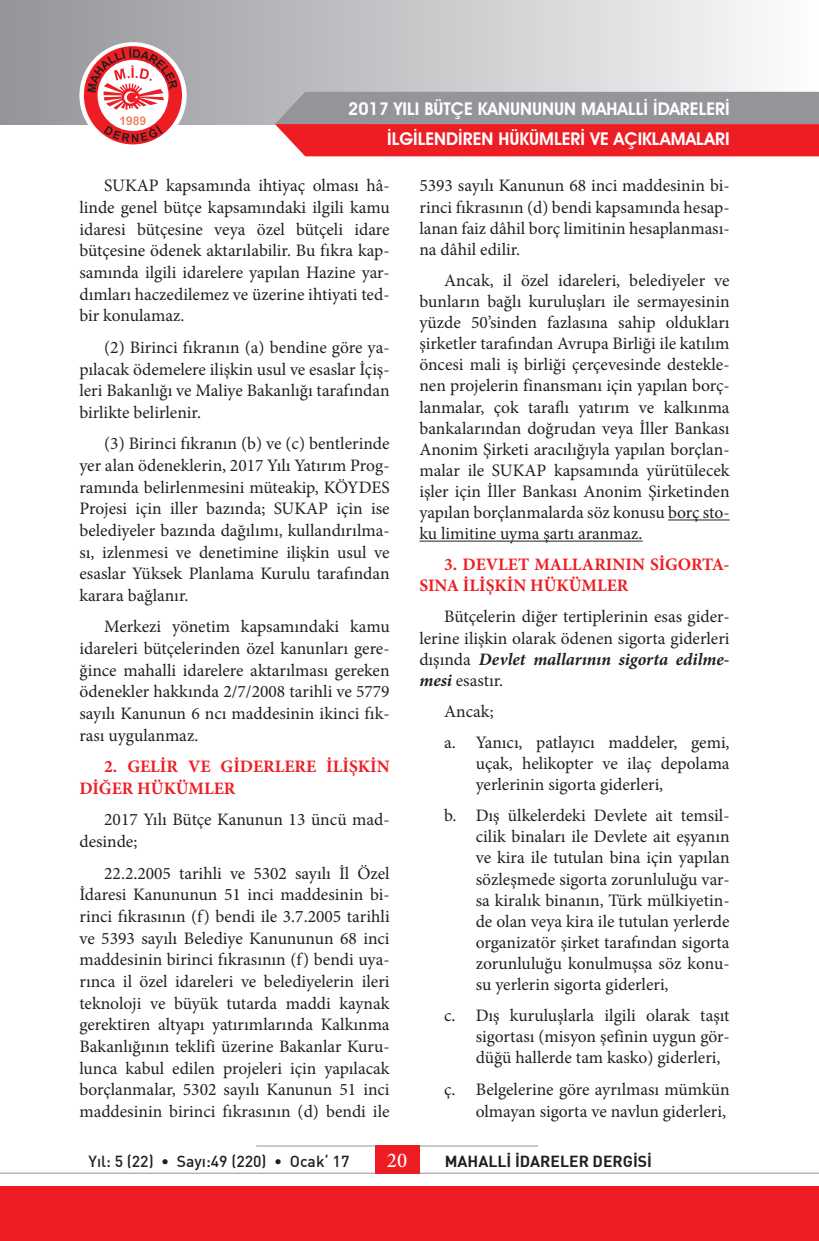
<style>
.page{position:relative;width:819px;height:1241px;background:#fff}
.page>*{position:absolute;margin:0;border:0;box-sizing:border-box;transform-origin:0 0}
.t1{font:500 21px "Minion Pro";color:#fff}
.t2{font:17.5px/21.7px "Minion Pro";color:#231f20;text-align:justify}
.t3{font:700 17.5px/21.7px "Minion Pro";color:#ee1d23}
.t4{font:700 17.5px/29.8px "Avant Garde";color:#fff;text-align:right}
.t5{font:500 15.75px "DI Nbek";color:#231f20}
.t6{font:700 15.75px "DI Nbek";color:#231f20}
.s1{font-weight:700;font-style:italic}
</style>
<div class="page">
<div style="left:0;top:0;width:819px;height:124px;background:linear-gradient(to right,#929398,#fcfcfd)"></div>
<div style="left:79px;top:42px;width:108px;height:107px;background:#fff;border-radius:50%"></div>
<svg style="left:84px;top:46px;width:98px;height:98px"></svg>
<hr style="left:419px;top:1172px;width:400px;height:1px;background:#939598">
<hr style="left:419px;top:1145px;width:119px;height:1px;background:#939598">
<hr style="left:256px;top:1145px;width:119px;height:1px;background:#939598">
<hr style="left:0;top:1172px;width:375px;height:1px;background:#939598">
<div style="left:375px;top:1145px;width:44px;height:28px;background:#ee1d23"></div>
<div style="left:0;top:1186px;width:819px;height:54px;background:#ee1d23"></div>
<svg style="left:275px;top:92px;width:544px;height:64px;background:#c15d62"></svg>
<hr style="left:668px;top:519px;width:61px;height:1px;background:#231f20">
<hr style="left:419px;top:540px;width:223px;height:1px;background:#231f20">
<p class="t4" style="left:348px;top:94px;width:383px">2017 YILI BÜTÇE KANUNUNUN MAHALLİ İDARELERİ<br>İLGİLENDİREN HÜKÜMLERİ VE AÇIKLAMALARI</p>
<p class="t2" style="left:79px;top:175px;width:312px;text-indent:25px">SUKAP kapsamında ihtiyaç olması hâ&shy;linde genel bütçe kapsamındaki ilgili kamu idaresi bütçesine veya özel bütçeli idare bütçesine ödenek aktarılabilir. Bu fıkra kap&shy;samında ilgili idarelere yapılan Hazine yar&shy;dımları haczedilemez ve üzerine ihtiyati ted&shy;bir konulamaz.</p>
<p class="t2" style="left:79px;top:336px;width:312px;text-indent:25px">(2) Birinci fıkranın (a) bendine göre ya&shy;pılacak ödemelere ilişkin usul ve esaslar İçiş&shy;leri Bakanlığı ve Maliye Bakanlığı tarafından birlikte belirlenir.</p>
<p class="t2" style="left:79px;top:433px;width:312px;text-indent:25px">(3) Birinci fıkranın (b) ve (c) bentlerinde yer alan ödeneklerin, 2017 Yılı Yatırım Prog&shy;ramında belirlenmesini müteakip, KÖYDES Projesi için iller bazında; SUKAP için ise belediyeler bazında dağılımı, kullandırılma&shy;sı, izlenmesi ve denetimine ilişkin usul ve esaslar Yüksek Planlama Kurulu tarafından karara bağlanır.</p>
<p class="t2" style="left:79px;top:616px;width:312px;text-indent:25px">Merkezi yönetim kapsamındaki kamu idareleri bütçelerinden özel kanunları gere&shy;ğince mahalli idarelere aktarılması gereken ödenekler hakkında 2/7/2008 tarihli ve 5779 sayılı Kanunun 6 ncı maddesinin ikinci fık&shy;rası uygulanmaz.</p>
<p class="t3" style="left:79px;top:755px;width:312px;text-indent:25px">2. GELİR VE GİDERLERE İLİŞKİN<br>DİĞER HÜKÜMLER</p>
<p class="t2" style="left:79px;top:809px;width:312px;text-indent:25px">2017 Yılı Bütçe Kanunun 13 üncü mad&shy;desinde;</p>
<p class="t2" style="left:79px;top:862px;width:312px;text-indent:25px">22.2.2005 tarihli ve 5302 sayılı İl Özel İdaresi Kanununun 51 inci maddesinin bi&shy;rinci fıkrasının (f) bendi ile 3.7.2005 tarihli ve 5393 sayılı Belediye Kanununun 68 inci maddesinin birinci fıkrasının (f) bendi uya&shy;rınca il özel idareleri ve belediyelerin ileri teknoloji ve büyük tutarda maddi kaynak gerektiren altyapı yatırımlarında Kalkınma Bakanlığının teklifi üzerine Bakanlar Kuru&shy;lunca kabul edilen projeleri için yapılacak borçlanmalar, 5302 sayılı Kanunun 51 inci maddesinin birinci fıkrasının (d) bendi ile</p>
<p class="t2" style="left:419px;top:175px;width:312px;line-height:21.2px">5393 sayılı Kanunun 68 inci maddesinin bi&shy;rinci fıkrasının (d) bendi kapsamında hesap&shy;lanan faiz dâhil borç limitinin hesaplanması&shy;na dâhil edilir.</p>
<p class="t2" style="left:419px;top:270px;width:312px;line-height:21.2px;text-indent:25px">Ancak, il özel idareleri, belediyeler ve bunların bağlı kuruluşları ile sermayesinin yüzde 50’sinden fazlasına sahip oldukları şirketler tarafından Avrupa Birliği ile katılım öncesi mali iş birliği çerçevesinde destekle&shy;nen projelerin finansmanı için yapılan borç&shy;lanmalar, çok taraflı yatırım ve kalkınma bankalarından doğrudan veya İller Bankası Anonim Şirketi aracılığıyla yapılan borçlan&shy;malar ile SUKAP kapsamında yürütülecek işler için İller Bankası Anonim Şirketinden yapılan borçlanmalarda söz konusu borç sto&shy;ku limitine uyma şartı aranmaz.</p>
<p class="t3" style="left:419px;top:554px;width:312px;line-height:21.2px;text-indent:25px">3. DEVLET MALLARININ SİGORTA-<br>SINA İLİŞKİN HÜKÜMLER</p>
<p class="t2" style="left:419px;top:606px;width:312px;line-height:21.2px;text-indent:25px">Bütçelerin diğer tertiplerinin esas gider&shy;lerine ilişkin olarak ödenen sigorta giderleri dışında <span class="s1">Devlet mallarının sigorta edilme&shy;mesi</span> esastır.</p>
<p class="t2" style="left:444px;top:695px;width:287px;line-height:31px">Ancak;<br>a. Yanıcı, patlayıcı maddeler, gemi,</p>
<p class="t2" style="left:475px;top:752px;width:255px;line-height:21.2px">uçak, helikopter ve ilaç depolama yerlerinin sigorta giderleri,</p>
<p class="t2" style="left:475px;top:805px;width:255px;line-height:21.2px;text-indent:-32px">b. Dış ülkelerdeki Devlete ait temsil&shy;cilik binaları ile Devlete ait eşyanın ve kira ile tutulan bina için yapılan sözleşmede sigorta zorunluluğu var&shy;sa kiralık binanın, Türk mülkiyetin&shy;de olan veya kira ile tutulan yerlerde organizatör şirket tarafından sigorta zorunluluğu konulmuşsa söz konu&shy;su yerlerin sigorta giderleri,</p>
<p class="t2" style="left:475px;top:1004px;width:255px;line-height:21.2px;text-indent:-32px">c. Dış kuruluşlarla ilgili olarak taşıt sigortası (misyon şefinin uygun gör&shy;düğü hallerde tam kasko) giderleri,</p>
<p class="t2" style="left:444px;top:1078px;width:287px;text-align:right">ç. Belgelerine göre ayrılması mümkün olmayan sigorta ve navlun giderleri,</p>
<p class="t5" style="left:88px;top:1151px;width:262px">Yıl: 5 (22) • Sayı:49 (220) • Ocak‘ 17</p>
<p class="t1" style="left:387px;top:1145px;width:22px">20</p>
<p class="t6" style="left:444px;top:1150px;width:209px">MAHALLİ İDARELER DERGİSİ</p>
</div>
